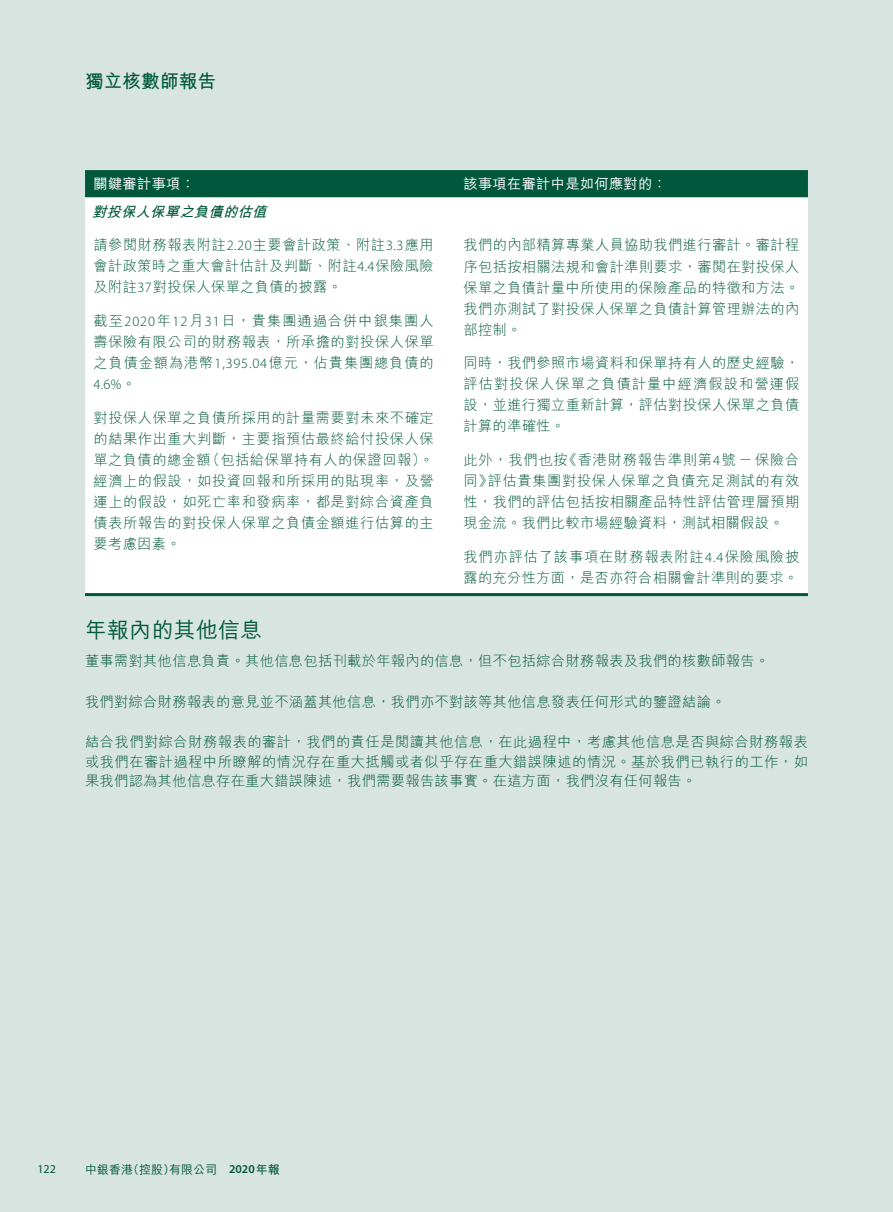
<style>
.page{position:relative;width:893px;height:1212px;background:#fff}
.page>*{position:absolute;margin:0;border:0;box-sizing:border-box;transform-origin:0 0}
.t1{font:500 21.75px "M Hei HK";letter-spacing:.02em;color:#00573c}
.t2{font:700 18.75px "M Hei HK";color:#00573c}
.t3{font:300 14.25px/21px "M Hei HK";letter-spacing:.025em;color:#00573c;text-align:justify}
.t4{font:500 14.25px "M Hei HK";letter-spacing:.02em;color:#fff}
.t5{font:italic 700 14.25px "M Hei HK";color:#00573c}
.t6{font:300 14.25px "Myriad Pro";color:#00573c}
.t7{font:500 12px "M Hei HK";color:#00573c}
.t8{font:12px "Myriad Pro";color:#00573c}
.s1{font-family:"Myriad Pro"}
.s2{font-family:"M Hei HK"}
.s3{font-family:"Myriad Pro";font-weight:600}
.s4{font-weight:700}
</style>
<div class="page">
<div style="left:0;top:0;width:892px;height:1212px;background:#d7e4e0"></div>
<div style="left:85px;top:170px;width:723px;height:27px;background:#00573c"></div>
<div style="left:85px;top:197px;width:723px;height:396px;background:#fff"></div>
<hr style="left:85px;top:593px;width:370px;height:3px;background:#00573c">
<hr style="left:455px;top:593px;width:353px;height:3px;background:#00573c">
<h2 class="t2" style="left:85px;top:67px;width:133px">獨立核數師報告</h2>
<p class="t4" style="left:94px;top:174px;width:103px">關鍵審計事項：</p>
<p class="t4" style="left:463px;top:174px;width:205px">該事項在審計中是如何應對的：</p>
<p class="t5" style="left:92px;top:201px;width:181px">對投保人保單之負債的估值</p>
<p class="t3" style="left:94px;top:234px;width:342px">請參閱財務報表附註<span class="s1">2.20</span>主要會計政策、附註<span class="s1">3.3</span>應用會計政策時之重大會計估計及判斷、附註<span class="s1">4.4</span>保險風險及附註<span class="s1">37</span>對投保人保單之負債的披露。</p>
<p class="t3" style="left:94px;top:310px;width:342px">截至<span class="s1">2020</span>年<span class="s1">12</span>月<span class="s1">31</span>日，貴集團通過合併中銀集團人壽保險有限公司的財務報表，所承擔的對投保人保單之負債金額為港幣<span class="s1">1,395.04</span>億元，佔貴集團總負債的</p>
<p class="t6" style="left:94px;top:377px;width:44px">4.6%<span class="s2">。</span></p>
<p class="t3" style="left:94px;top:407px;width:342px">對投保人保單之負債所採用的計量需要對未來不確定的結果作出重大判斷，主要指預估最終給付投保人保單之負債的總金額（包括給保單持有人的保證回報）。經濟上的假設，如投資回報和所採用的貼現率，及營運上的假設，如死亡率和發病率，都是對綜合資產負債表所報告的對投保人保單之負債金額進行估算的主要考慮因素。</p>
<p class="t3" style="left:463px;top:235px;width:337px">我們的內部精算專業人員協助我們進行審計。審計程序包括按相關法規和會計準則要求，審閱在對投保人保單之負債計量中所使用的保險產品的特徵和方法。我們亦測試了對投保人保單之負債計算管理辦法的內部控制。</p>
<p class="t3" style="left:463px;top:352px;width:337px">同時，我們參照市場資料和保單持有人的歷史經驗，評估對投保人保單之負債計量中經濟假設和營運假設，並進行獨立重新計算，評估對投保人保單之負債計算的準確性。</p>
<p class="t3" style="left:463px;top:449px;width:337px">此外，我們也按《香港財務報告準則第<span class="s1">4</span>號－保險合同》評估貴集團對投保人保單之負債充足測試的有效性，我們的評估包括按相關產品特性評估管理層預期現金流。我們比較市場經驗資料，測試相關假設。</p>
<p class="t3" style="left:463px;top:546px;width:337px">我們亦評估了該事項在財務報表附註<span class="s1">4.4</span>保險風險披露的充分性方面，是否亦符合相關會計準則的要求。</p>
<h1 class="t1" style="left:85px;top:614px;width:179px">年報內的其他信息</h1>
<p class="t3" style="left:85px;top:650px;width:686px">董事需對其他信息負責。其他信息包括刊載於年報內的信息，但不包括綜合財務報表及我們的核數師報告。</p>
<p class="t3" style="left:85px;top:691px;width:642px">我們對綜合財務報表的意見並不涵蓋其他信息，我們亦不對該等其他信息發表任何形式的鑒證結論。</p>
<p class="t3" style="left:85px;top:732px;width:724px;line-height:19.5px">結合我們對綜合財務報表的審計，我們的責任是閱讀其他信息，在此過程中，考慮其他信息是否與綜合財務報表或我們在審計過程中所瞭解的情況存在重大抵觸或者似乎存在重大錯誤陳述的情況。基於我們已執行的工作，如果我們認為其他信息存在重大錯誤陳述，我們需要報告該事實。在這方面，我們沒有任何報告。</p>
<p class="t8" style="left:37px;top:1161px;width:20px">122</p>
<p class="t7" style="left:85px;top:1160px;width:196px">中銀香港（控股）有限公司 <span class="s3">2020</span><span class="s4">年報</span></p>
</div>
